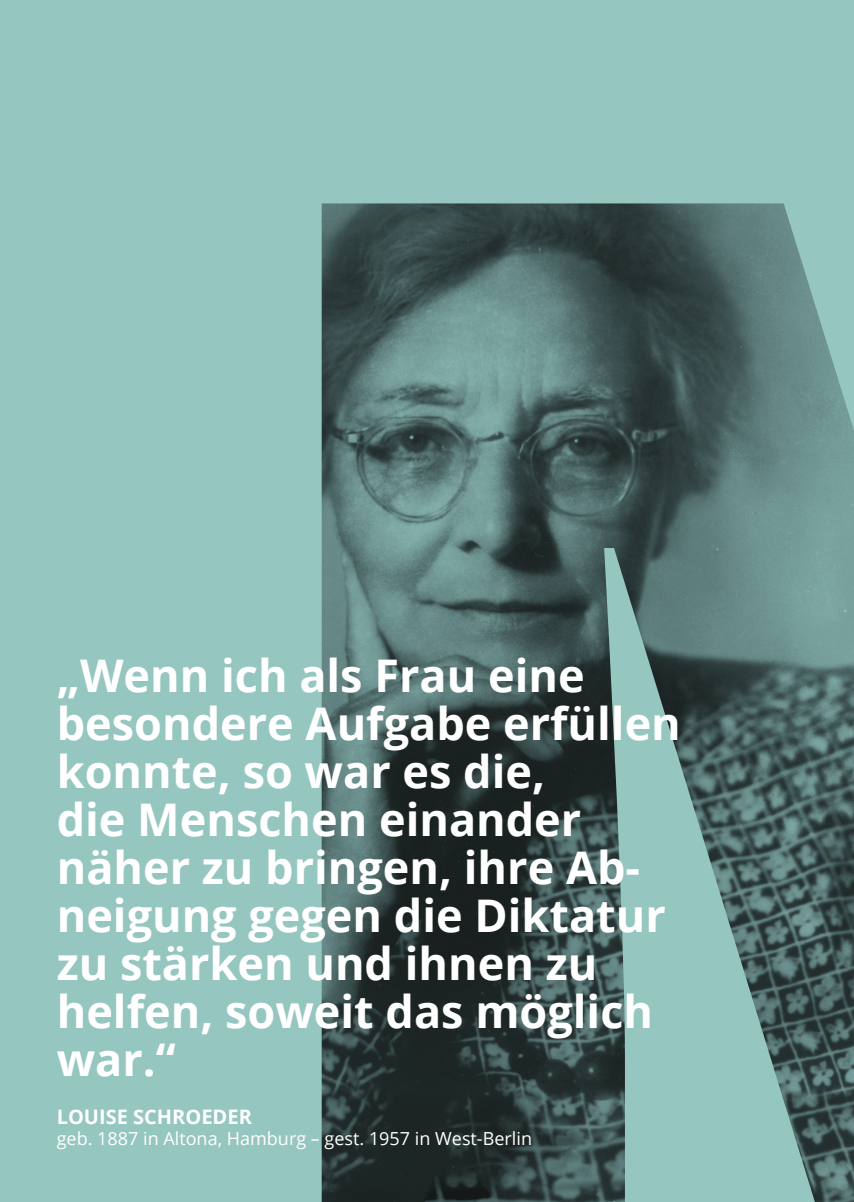
<style>
.page{position:relative;width:854px;height:1202px;background:#fff}
.page>*{position:absolute;margin:0;border:0;box-sizing:border-box;transform-origin:0 0}
.t1{font:700 45px/48px "Open Sans";color:#fff}
.t2{font:700 20px "Open Sans";color:#fff}
.t3{font:18px "Open Sans";color:#fff}
</style>
<div class="page">
<div style="left:0;top:0;width:853px;height:1202px;background:#95c6c0"></div>
<img style="left:321px;top:203px;width:532px;height:999px">
<p class="t1" style="left:57px;top:650px;width:625px">„Wenn ich als Frau eine besondere Aufgabe erfüllen konnte, so war es die,<br>die Menschen einander näher zu bringen, ihre Ab&shy;neigung gegen die Diktatur zu stärken und ihnen zu helfen, soweit das möglich war.“</p>
<p class="t2" style="left:57px;top:1102px;width:196px">LOUISE SCHROEDER</p>
<p class="t3" style="left:57px;top:1126px;width:476px">geb. 1887 in Altona, Hamburg – gest. 1957 in West-Berlin</p>
</div>
